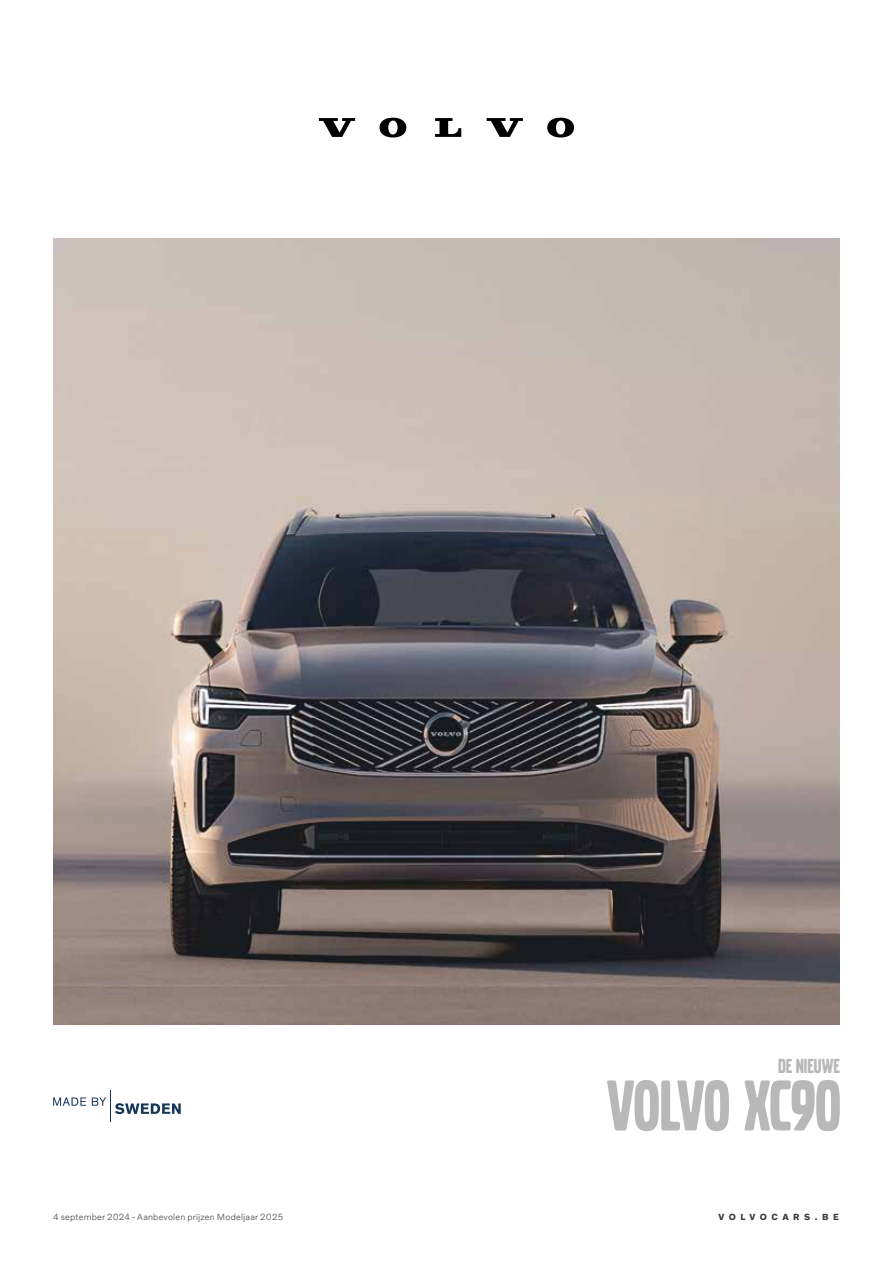
<style>
.page{position:relative;width:893px;height:1263px;background:#fff}
.page>*{position:absolute;margin:0;border:0;box-sizing:border-box;transform-origin:0 0}
.t1{font:21.15px "Volvo Broad Pro";color:#b9b8b8}
.t2{font:300 9px "Volvo Novum";letter-spacing:.02em;color:#3c3c3b}
.t3{font:700 9px "Volvo Novum";letter-spacing:.5em;color:#3c3c3b}
</style>
<div class="page">
<img style="left:53px;top:238px;width:787px;height:787px">
<hr style="left:110px;top:1090px;width:1px;height:31px;background:#173557">
<svg style="left:115px;top:1103px;width:66px;height:11px"></svg>
<svg style="left:53px;top:1097px;width:33px;height:9px"></svg>
<svg style="left:92px;top:1097px;width:14px;height:9px"></svg>
<svg style="left:319px;top:118px;width:36px;height:19px"></svg>
<svg style="left:435px;top:118px;width:26px;height:19px"></svg>
<svg style="left:379px;top:118px;width:27px;height:19px"></svg>
<svg style="left:487px;top:118px;width:36px;height:19px"></svg>
<svg style="left:547px;top:118px;width:27px;height:19px"></svg>
<svg style="left:607px;top:1080px;width:233px;height:51px"></svg>
<h1 class="t1" style="left:778px;top:1055px;width:63px">DE NIEUWE</h1>
<p class="t2" style="left:53px;top:1211px;width:232px">4 september 2024 - Aanbevolen prijzen Modeljaar 2025</p>
<p class="t3" style="left:718px;top:1211px;width:122px">VOLVOCARS.BE</p>
</div>
